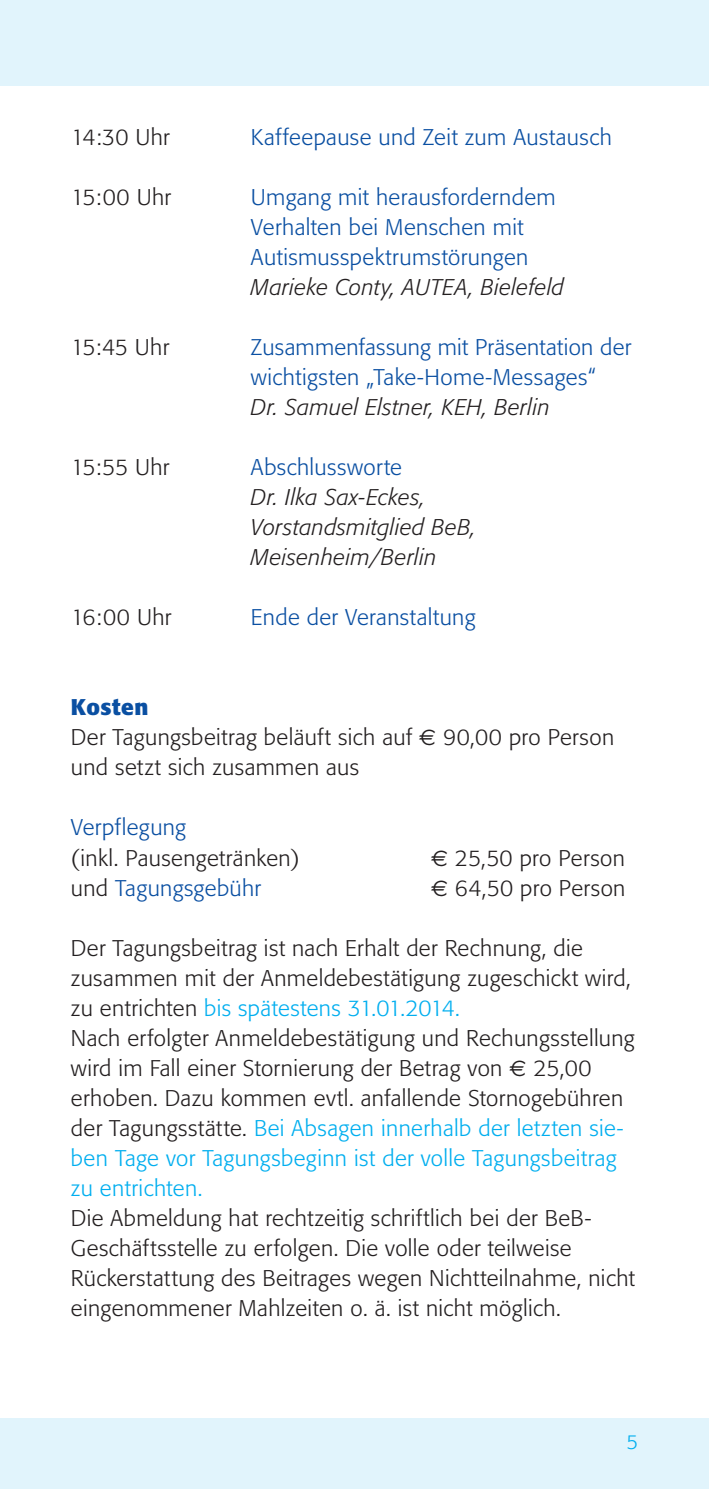
<style>
.page{position:relative;width:709px;height:1489px;background:#fff}
.page>*{position:absolute;margin:0;border:0;box-sizing:border-box;transform-origin:0 0}
.t1{font:300 22.5px/30px "Formata";letter-spacing:.015em;color:#231f20}
.t2{font:300 22.5px/30px "Formata";letter-spacing:.015em;color:#0a4fa2}
.t3{font:italic 300 22.5px/30px "Formata";letter-spacing:.015em;color:#231f20}
.t4{font:300 20px "Formata";color:#00aeef}
.s1{font-weight:700;color:#0a4fa2}
.s2{font-family:"Euro Sans";font-weight:400}
.s3{color:#231f20}
.s4{color:#00aeef}
</style>
<div class="page">
<div style="left:0;top:1417px;width:709px;height:71px;background:#e1f4fc"></div>
<div style="left:0;top:0;width:709px;height:85px;background:#e1f4fc"></div>
<p class="t1" style="left:71px;top:122px;width:100px">14:30 Uhr</p>
<p class="t2" style="left:251px;top:122px;width:362px">Kaffeepause und Zeit zum Austausch</p>
<p class="t1" style="left:71px;top:182px;width:102px">15:00 Uhr</p>
<p class="t2" style="left:251px;top:182px;width:306px">Umgang mit herausforderndem<br>Verhalten bei Menschen mit<br>Autismusspektrumstörungen</p>
<p class="t3" style="left:251px;top:272px;width:315px">Marieke Conty, AUTEA, Bielefeld</p>
<p class="t1" style="left:71px;top:332px;width:100px">15:45 Uhr</p>
<p class="t2" style="left:251px;top:332px;width:382px">Zusammenfassung mit Präsentation der wichtigsten „Take-Home-Messages“</p>
<p class="t3" style="left:251px;top:392px;width:300px">Dr. Samuel Elstner, KEH, Berlin</p>
<p class="t1" style="left:71px;top:452px;width:100px">15:55 Uhr</p>
<p class="t2" style="left:251px;top:452px;width:152px">Abschlussworte</p>
<p class="t3" style="left:251px;top:482px;width:226px">Dr. Ilka Sax-Eckes,<br>Vorstandsmitglied BeB,<br>Meisenheim/Berlin</p>
<p class="t1" style="left:71px;top:602px;width:102px">16:00 Uhr</p>
<p class="t2" style="left:251px;top:602px;width:226px">Ende der Veranstaltung</p>
<p class="t1" style="left:71px;top:692px;width:545px"><span class="s1">Kosten<br></span>Der Tagungsbeitrag beläuft sich auf <span class="s2">C</span> 90,00 pro Person und setzt sich zusammen aus</p>
<p class="t2" style="left:71px;top:812px;width:117px">Verpflegung</p>
<p class="t1" style="left:71px;top:842px;width:230px">(inkl. Pausengetränken)</p>
<p class="t1" style="left:431px;top:842px;width:195px"><span class="s2">C</span> 25,50 pro Person</p>
<p class="t2" style="left:71px;top:872px;width:192px"><span class="s3">und</span> Tagungsgebühr</p>
<p class="t1" style="left:431px;top:872px;width:196px"><span class="s2">C</span> 64,50 pro Person</p>
<p class="t1" style="left:71px;top:932px;width:565px">Der Tagungsbeitrag ist nach Erhalt der Rechnung, die zusammen mit der Anmeldebestätigung zugeschickt wird, zu entrichten <span class="s4">bis spätestens 31.01.2014.<br></span>Nach erfolgter Anmeldebestätigung und Rechungsstellung wird im Fall einer Stornierung der Betrag von <span class="s2">C</span> 25,00 erhoben. Dazu kommen evtl. anfallende Stornogebühren der Tagungsstätte. <span class="s4">Bei Absagen innerhalb der letzten sie&shy;ben Tage vor Tagungsbeginn ist der volle Tagungsbeitrag zu entrichten.</span></p>
<p class="t1" style="left:71px;top:1202px;width:565px">Die Abmeldung hat rechtzeitig schriftlich bei der BeB-Geschäftsstelle zu erfolgen. Die volle oder teilweise Rückerstattung des Beitrages wegen Nichtteilnahme, nicht eingenommener Mahlzeiten o. ä. ist nicht möglich.</p>
<p class="t4" style="left:626px;top:1430px;width:13px">5</p>
</div>
